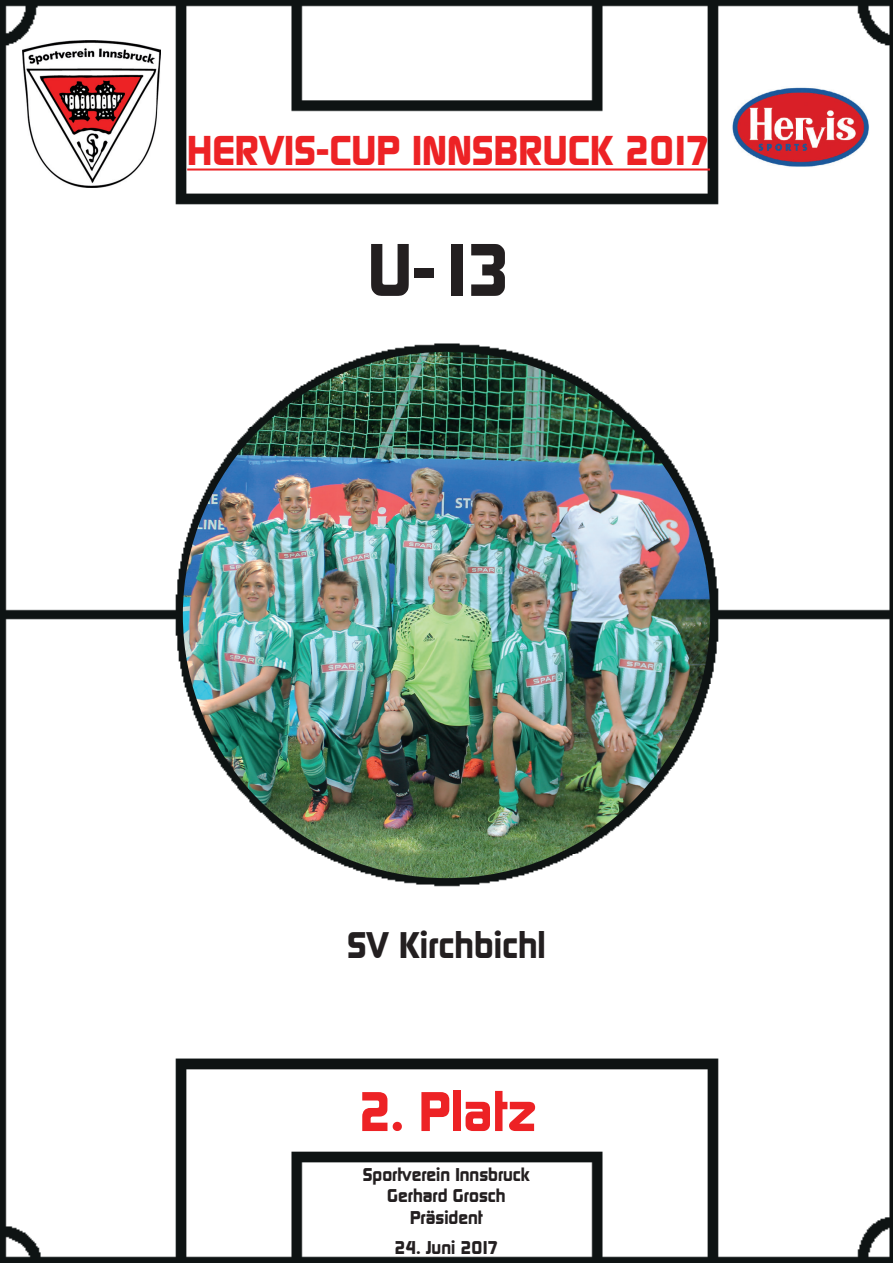
<style>
.page{position:relative;width:893px;height:1263px;background:#fff}
.page>*{position:absolute;margin:0;border:0;box-sizing:border-box;transform-origin:0 0}
.t1{font:800 72px "Randy Becker";color:#231f20}
.t2{font:800 54px "Randy Becker";color:#ed2225}
.t3{font:800 40.5px "Randy Becker";color:#ed2225}
.t4{font:800 36px "Randy Becker";color:#231f20}
.t5{font:800 18px/21.6px "Randy Becker";color:#231f20;text-align:center}
</style>
<div class="page">
<img style="left:0;top:0;width:893px;height:1263px">
<hr style="left:187px;top:168px;width:523px;height:3px;background:#ed2225">
<img style="left:23px;top:40px;width:137px;height:147px">
<img style="left:732px;top:87px;width:137px;height:81px">
<img style="left:183px;top:352px;width:527px;height:526px">
<h3 class="t3" style="left:187px;top:127px;width:524px">HERVIS-CUP INNSBRUCK 2017</h3>
<h1 class="t1" style="left:368px;top:227px;width:144px">U-13</h1>
<h3 class="t4" style="left:347px;top:924px;width:200px">SV Kirchbichl</h3>
<h2 class="t2" style="left:358px;top:1079px;width:180px">2. Platz</h2>
<p class="t5" style="left:363px;top:1164px;width:169px">Sportverein Innsbruck<br>Gerhard Grosch<br>Präsident</p>
<p class="t5" style="left:395px;top:1237px;width:105px">24. Juni 2017</p>
</div>
